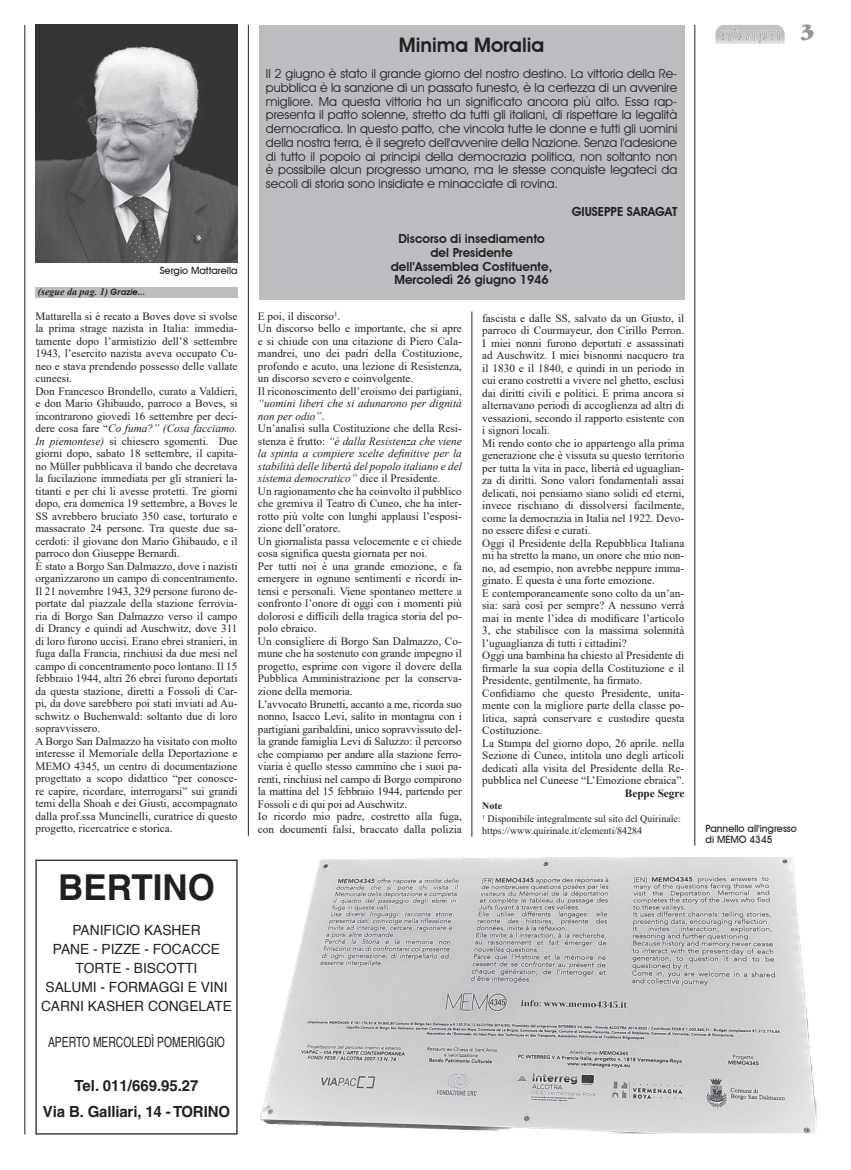
<style>
.page{position:relative;width:851px;height:1170px;background:#fff}
.page>*{position:absolute;margin:0;border:0;box-sizing:border-box;transform-origin:0 0}
.t1{font:700 35.75px "Helvetica";color:#231f20}
.t2{font:900 22.5px "Garamond IT Cby BT";color:#939598}
.Titolo_box{font:600 20px "Avant Garde IT Cby BT";color:#231f20}
.t3{font:700 15.25px/25.6px "Helvetica";letter-spacing:-.01em;color:#231f20;text-align:center}
.t4{font:14px/19.1px "Helvetica";color:#231f20;text-align:center}
.t5{font:14px "Helvetica";color:#231f20;scale:.74 1}
.Testo_box{font:12.5px/13.8px "Avant Garde IT Cby BT";color:#231f20;text-align:justify}
.Testo_box-2{font:600 12.5px/13.8px "Avant Garde IT Cby BT";color:#231f20}
.Testo_Articoli{font:11.25px/12.5px "Times New Roman";color:#231f20;text-align:justify}
.Testo_Articoli-2{font:italic 11.25px/12.5px "Times New Roman";color:#231f20;text-align:justify}
.firma{font:700 11.25px "Times New Roman";color:#231f20}
.Testo_Articoli-3{font:10px "Times New Roman";color:#231f20}
.Didascalia{font:500 10px "Avant Garde IT Cby BT";color:#231f20}
.Segue{font:italic 700 10px "Times New Roman";color:#231f20}
.Testo_Articoli-4{font:700 10px "Times New Roman";color:#231f20}
.s1{font-family:"Avant Garde IT Cby BT";font-weight:600;font-size:8.75px}
.s2{font-style:italic}
.s3{font-style:normal}
</style>
<div class="page">
<hr style="left:25px;top:25px;width:1px;height:1109px;background:#231f20">
<img style="left:715px;top:25px;width:69px;height:19px">
<hr style="left:694px;top:25px;width:1px;height:820px;background:#231f20">
<div style="left:35px;top:859px;width:202px;height:275px;border:1px solid #231f20"></div>
<hr style="left:471px;top:311px;width:1px;height:525px;background:#231f20">
<div style="left:35px;top:288px;width:202px;height:10px;background:#bcbdc0"></div>
<img style="left:261px;top:857px;width:553px;height:275px">
<div style="left:259px;top:855px;width:557px;height:279px;border:1px solid #fff"></div>
<img style="left:35px;top:25px;width:202px;height:238px">
<hr style="left:248px;top:25px;width:1px;height:810px;background:#231f20">
<div style="left:259px;top:25px;width:425px;height:274px;background:#bcbdc0"></div>
<p class="Segue" style="left:38px;top:285px;width:109px">(segue da pag. 1) <span class="s1">Grazie...</span></p>
<p class="Didascalia" style="left:160px;top:264px;width:79px">Sergio Mattarella</p>
<p class="Testo_Articoli" style="left:35px;top:309px;width:203px">Mattarella si è recato a Boves dove si svolse la prima strage nazista in Italia: immedia&shy;tamente dopo l’armistizio dell’8 settembre 1943, l’esercito nazista aveva occupato Cu&shy;neo e stava prendendo possesso delle vallate cuneesi.</p>
<p class="Testo_Articoli" style="left:35px;top:384px;width:203px">Don Francesco Brondello, curato a Valdieri, e don Mario Ghibaudo, parroco a Boves, si incontrarono giovedì 16 settembre per deci&shy;dere cosa fare “<span class="s2">Co fuma?” (Cosa facciamo.<br>In piemontese)</span> si chiesero sgomenti. Due giorni dopo, sabato 18 settembre, il capita&shy;no Müller pubblicava il bando che decretava la fucilazione immediata per gli stranieri la&shy;titanti e per chi li avesse protetti. Tre giorni dopo, era domenica 19 settembre, a Boves le SS avrebbero bruciato 350 case, torturato e massacrato 24 persone. Tra queste due sa&shy;cerdoti: il giovane don Mario Ghibaudo, e il parroco don Giuseppe Bernardi.</p>
<p class="Testo_Articoli" style="left:35px;top:559px;width:203px">È stato a Borgo San Dalmazzo, dove i nazisti organizzarono un campo di concentramento.<br>Il 21 novembre 1943, 329 persone furono de&shy;portate dal piazzale della stazione ferrovia&shy;ria di Borgo San Dalmazzo verso il campo di Drancy e quindi ad Auschwitz, dove 311 di loro furono uccisi. Erano ebrei stranieri, in fuga dalla Francia, rinchiusi da due mesi nel campo di concentramento poco lontano. Il 15 febbraio 1944, altri 26 ebrei furono deportati da questa stazione, diretti a Fossoli di Car&shy;pi, da dove sarebbero poi stati inviati ad Au&shy;schwitz o Buchenwald: soltanto due di loro sopravvissero.</p>
<p class="Testo_Articoli" style="left:35px;top:734px;width:203px">A Borgo San Dalmazzo ha visitato con molto interesse il Memoriale della Deportazione e MEMO 4345, un centro di documentazione progettato a scopo didattico “per conosce&shy;re capire, ricordare, interrogarsi” sui grandi temi della Shoah e dei Giusti, accompagnato dalla prof.ssa Muncinelli, curatrice di questo progetto, ricercatrice e storica.</p>
<p class="t1" style="left:58px;top:865px;width:158px">BERTINO</p>
<p class="t4" style="left:41px;top:920px;width:192px">PANIFICIO KASHER<br>PANE - PIZZE - FOCACCE<br>TORTE - BISCOTTI<br>SALUMI - FORMAGGI E VINI<br>CARNI KASHER CONGELATE</p>
<p class="t5" style="left:48px;top:1031px;width:240px">APERTO MERCOLEDÌ POMERIGGIO</p>
<p class="t3" style="left:43px;top:1072px;width:188px">Tel. 011/669.95.27<br>Via B. Galliari, 14 - TORINO</p>
<p class="Titolo_box" style="left:399px;top:33px;width:147px">Minima Moralia</p>
<p class="Testo_box" style="left:266px;top:67px;width:413px">Il 2 giugno è stato il grande giorno del nostro destino. La vittoria della Re&shy;pubblica è la sanzione di un passato funesto, è la certezza di un avvenire migliore. Ma questa vittoria ha un significato ancora più alto. Essa rap&shy;presenta il patto solenne, stretto da tutti gli italiani, di rispettare la legalità democratica. In questo patto, che vincola tutte le donne e tutti gli uomini della nostra terra, è il segreto dell'avvenire della Nazione. Senza l'adesione di tutto il popolo ai principi della democrazia politica, non soltanto non è possibile alcun progresso umano, ma le stesse conquiste legateci da secoli di storia sono insidiate e minacciate di rovina.</p>
<p class="Testo_box-2" style="left:571px;top:204px;width:107px">GIUSEPPE SARAGAT</p>
<p class="Testo_box-2" style="left:398px;top:232px;width:148px">Discorso di insediamento</p>
<p class="Testo_box-2" style="left:430px;top:245px;width:84px">del Presidente</p>
<p class="Testo_box-2" style="left:391px;top:259px;width:163px">dell’Assemblea Costituente,<br>Mercoledì 26 giugno 1946</p>
<p class="Testo_Articoli" style="left:258px;top:309px;width:84px">E poi, il discorso<sup>1</sup>.</p>
<p class="Testo_Articoli" style="left:258px;top:322px;width:205px">Un discorso bello e importante, che si apre e si chiude con una citazione di Piero Cala&shy;mandrei, uno dei padri della Costituzione, profondo e acuto, una lezione di Resistenza, un discorso severo e coinvolgente.</p>
<p class="Testo_Articoli-2" style="left:258px;top:384px;width:205px"><span class="s3">Il riconoscimento dell’eroismo dei partigiani, </span>“uomini liberi che si adunarono per dignità non per odio”<span class="s3">.</span></p>
<p class="Testo_Articoli-2" style="left:258px;top:422px;width:205px"><span class="s3">Un’analisi sulla Costituzione che della Resi&shy;stenza è frutto:</span> “è dalla Resistenza che viene la spinta a compiere scelte definitive per la stabilità delle libertà del popolo italiano e del sistema democratico” <span class="s3">dice il Presidente.</span></p>
<p class="Testo_Articoli" style="left:258px;top:484px;width:205px">Un ragionamento che ha coinvolto il pubblico che gremiva il Teatro di Cuneo, che ha inter&shy;rotto più volte con lunghi applausi l’esposi&shy;zione dell’oratore.</p>
<p class="Testo_Articoli" style="left:258px;top:534px;width:205px">Un giornalista passa velocemente e ci chiede cosa significa questa giornata per noi.</p>
<p class="Testo_Articoli" style="left:258px;top:559px;width:205px">Per tutti noi è una grande emozione, e fa emergere in ognuno sentimenti e ricordi in&shy;tensi e personali. Viene spontaneo mettere a confronto l’onore di oggi con i momenti più dolorosi e difficili della tragica storia del po&shy;polo ebraico.</p>
<p class="Testo_Articoli" style="left:258px;top:634px;width:205px">Un consigliere di Borgo San Dalmazzo, Co&shy;mune che ha sostenuto con grande impegno il progetto, esprime con vigore il dovere della Pubblica Amministrazione per la conserva&shy;zione della memoria.</p>
<p class="Testo_Articoli" style="left:258px;top:697px;width:205px">L’avvocato Brunetti, accanto a me, ricorda suo nonno, Isacco Levi, salito in montagna con i partigiani garibaldini, unico sopravvissuto del&shy;la grande famiglia Levi di Saluzzo: il percorso che compiamo per andare alla stazione ferro&shy;viaria è quello stesso cammino che i suoi pa&shy;renti, rinchiusi nel campo di Borgo compirono la mattina del 15 febbraio 1944, partendo per Fossoli e di qui poi ad Auschwitz.</p>
<p class="Testo_Articoli" style="left:258px;top:809px;width:205px">Io ricordo mio padre, costretto alla fuga, con documenti falsi, braccato dalla polizia</p>
<p class="Testo_Articoli" style="left:482px;top:311px;width:203px">fascista e dalle SS, salvato da un Giusto, il parroco di Courmayeur, don Cirillo Perron.<br>I miei nonni furono deportati e assassinati ad Auschwitz. I miei bisnonni nacquero tra il 1830 e il 1840, e quindi in un periodo in cui erano costretti a vivere nel ghetto, esclusi dai diritti civili e politici. E prima ancora si alternavano periodi di accoglienza ad altri di vessazioni, secondo il rapporto esistente con i signori locali.</p>
<p class="Testo_Articoli" style="left:482px;top:436px;width:203px">Mi rendo conto che io appartengo alla prima generazione che è vissuta su questo territorio per tutta la vita in pace, libertà ed uguaglian&shy;za di diritti. Sono valori fondamentali assai delicati, noi pensiamo siano solidi ed eterni, invece rischiano di dissolversi facilmente, come la democrazia in Italia nel 1922. Devo&shy;no essere difesi e curati.</p>
<p class="Testo_Articoli" style="left:482px;top:536px;width:203px">Oggi il Presidente della Repubblica Italiana mi ha stretto la mano, un onore che mio non&shy;no, ad esempio, non avrebbe neppure imma&shy;ginato. E questa è una forte emozione.</p>
<p class="Testo_Articoli" style="left:482px;top:586px;width:203px">E contemporaneamente sono colto da un’an&shy;sia: sarà così per sempre? A nessuno verrà mai in mente l’idea di modificare l’articolo 3, che stabilisce con la massima solennità l’uguaglianza di tutti i cittadini?</p>
<p class="Testo_Articoli" style="left:482px;top:648px;width:203px">Oggi una bambina ha chiesto al Presidente di firmarle la sua copia della Costituzione e il Presidente, gentilmente, ha firmato.</p>
<p class="Testo_Articoli" style="left:482px;top:686px;width:203px">Confidiamo che questo Presidente, unita&shy;mente con la migliore parte della classe po&shy;litica, saprà conservare e custodire questa Costituzione.</p>
<p class="Testo_Articoli" style="left:482px;top:736px;width:203px">La Stampa del giorno dopo, 26 aprile. nella Sezione di Cuneo, intitola uno degli articoli dedicati alla visita del Presidente della Re&shy;pubblica nel Cuneese “L’Emozione ebraica”.</p>
<p class="firma" style="left:624px;top:784px;width:61px">Beppe Segre</p>
<p class="Testo_Articoli-4" style="left:482px;top:798px;width:21px">Note</p>
<p class="Testo_Articoli-3" style="left:482px;top:811px;width:200px"><sup>1</sup> Disponibile integralmente sul sito del Quirinale:</p>
<p class="Testo_Articoli-3" style="left:482px;top:823px;width:161px">https://www.quirinale.it/elementi/84284</p>
<h2 class="t2" style="left:800px;top:18px;width:16px">3</h2>
<p class="Didascalia" style="left:705px;top:822px;width:93px">Pannello all'ingresso</p>
<p class="Didascalia" style="left:705px;top:833px;width:68px">di MEMO 4345</p>
</div>
